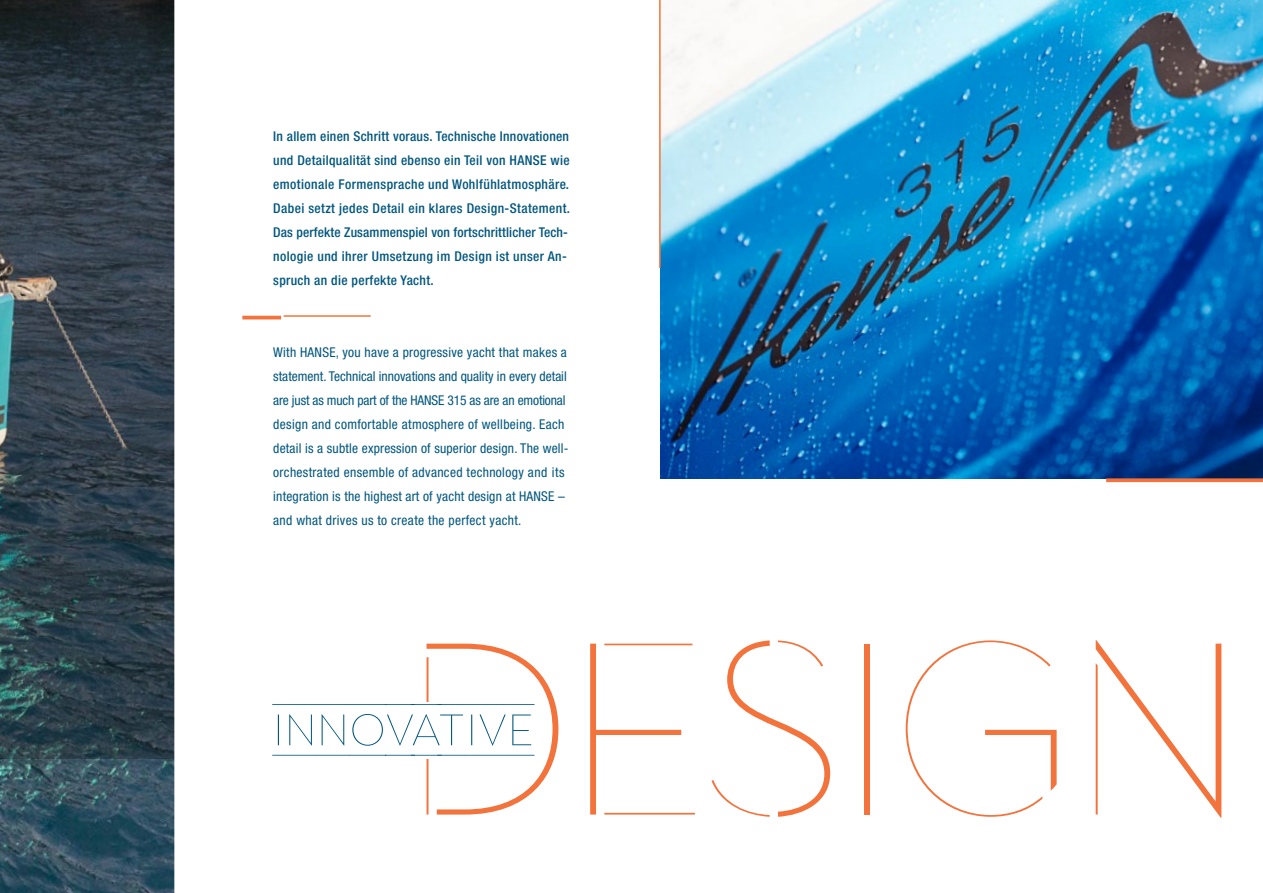
<style>
.page{position:relative;width:1263px;height:893px;background:#fff}
.page>*{position:absolute;margin:0;border:0;box-sizing:border-box;transform-origin:0 0}
.t1{font:244.2px "Town 40 Stencil Thin Mixed";color:#f3733d}
.t2{font:73.5px "Town 70 Accent Extra Thin 2";color:#00567e}
.Fliesstext{font:condensed 13.5px/24px "Helvetica Neue LT Pro";letter-spacing:.015em;color:#00567e}
.Fliesstext-2{font:500 condensed 13.5px/24px "Helvetica Neue LT Pro";letter-spacing:.025em;color:#00567e}
.Fliesstext-3{font:condensed 13.5px "Helvetica Neue LT Pro";letter-spacing:-.01em;color:#00567e}
</style>
<div class="page">
<img style="left:0;top:0;width:174px;height:759px">
<img style="left:661px;top:0;width:602px;height:478px">
<svg style="left:0;top:759px;width:174px;height:134px;background:#325261"></svg>
<hr style="left:242px;top:316px;width:39px;height:3px;background:#f3733d">
<hr style="left:284px;top:315px;width:87px;height:2px;background:#f3733d">
<svg style="left:1106px;top:478px;width:157px;height:4px"></svg>
<hr style="left:659px;top:0;width:2px;height:268px;background:#f3733d">
<p class="Fliesstext-2" style="left:273px;top:124px;width:298px">In allem einen Schritt voraus. Technische Innovationen und Detailqualität sind ebenso ein Teil von HANSE wie emotionale Formensprache und Wohlfühlatmosphäre.<br>Dabei setzt jedes Detail ein klares Design-Statement.<br>Das perfekte Zusammenspiel von fortschrittlicher Tech&shy;nologie und ihrer Umsetzung im Design ist unser An&shy;spruch an die perfekte Yacht.</p>
<p class="Fliesstext" style="left:273px;top:340px;width:295px">With HANSE, you have a progressive yacht that makes a statement. Technical innovations and quality in every detail</p>
<p class="Fliesstext-3" style="left:273px;top:392px;width:294px">are just as much part of the HANSE 315 as are an emotional</p>
<p class="Fliesstext" style="left:273px;top:412px;width:297px">design and comfortable atmosphere of wellbeing. Each detail is a subtle expression of superior design. The well-</p>
<p class="Fliesstext" style="left:273px;top:460px;width:293px">orchestrated ensemble of advanced technology and its integration is the highest art of yacht design at HANSE –</p>
<p class="Fliesstext" style="left:273px;top:508px;width:250px">and what drives us to create the perfect yacht.</p>
<p class="t1" style="left:406px;top:591px;width:837px">DESIGN</p>
<p class="t2" style="left:272px;top:687px;width:263px">INNOVATIVE</p>
</div>
